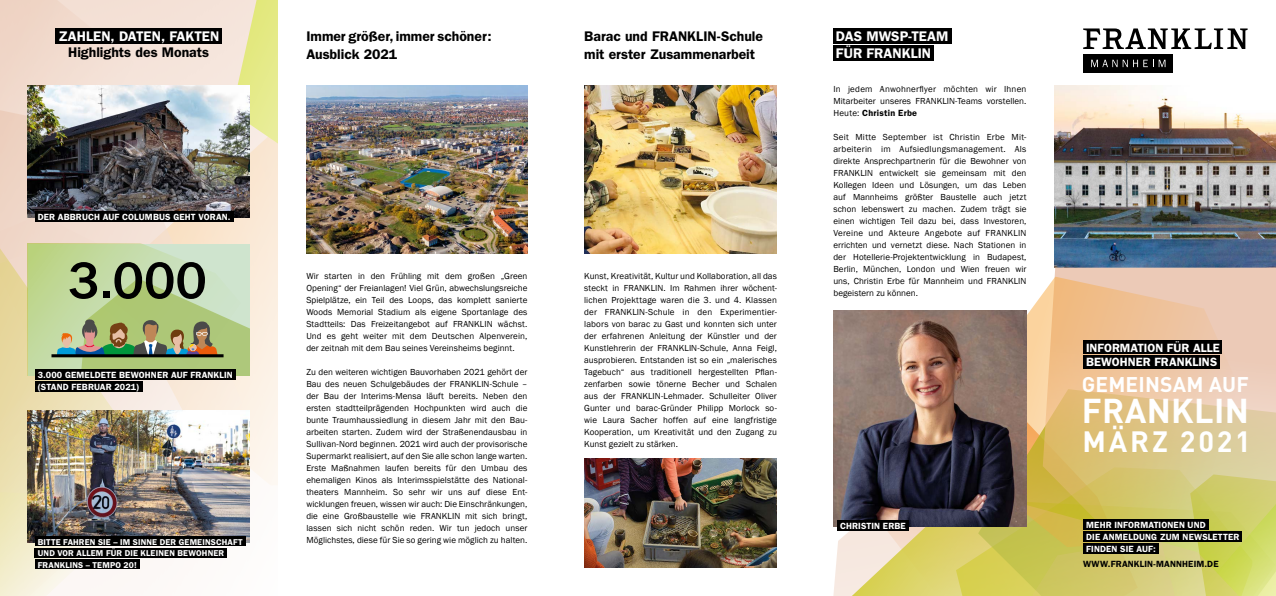
<style>
.page{position:relative;width:1276px;height:596px;background:#fff}
.page>*{position:absolute;margin:0;border:0;box-sizing:border-box;transform-origin:0 0}
.t1{font:500 53.7px "Franklin Gothic";color:#000}
.t2{font:700 34px "DIN Pro";letter-spacing:.01em;color:#fff}
.t3{font:700 29px "DIN Pro";letter-spacing:.095em;color:#fff}
.t4{font:700 21px "DIN Pro";letter-spacing:.01em;color:#fff}
.t5{font:600 14px/18px "Franklin Gothic";color:#000}
.t6{font:600 14px/16.8px "Franklin Gothic";color:#fff}
.t7{font:600 12px/14.4px "Franklin Gothic";color:#fff}
.t8{font:9px/12px "Franklin Gothic";letter-spacing:.005em;color:#000;text-align:justify}
.t9{font:600 9px/12px "Franklin Gothic";letter-spacing:.015em;color:#fff}
.t10{font:600 9px "Franklin Gothic";letter-spacing:.015em;color:#000}
.t11{font:600 8.5px/11.5px "Franklin Gothic";letter-spacing:.015em;color:#fff}
.s1{font-weight:600}
</style>
<div class="page">
<img style="left:1054px;top:86px;width:222px;height:181px">
<div style="left:135px;top:0;width:115px;height:543px;background:#f4e2d8"></div>
<svg style="left:242px;top:177px;width:36px;height:308px;background:#f9eddf"></svg>
<svg style="left:232px;top:0;width:46px;height:177px;background:#eae7a5"></svg>
<svg style="left:0;top:0;width:135px;height:55px;background:#edd6c9"></svg>
<svg style="left:0;top:55px;width:242px;height:540px"></svg>
<svg style="left:833px;top:525px;width:186px;height:70px;background:#e0d687"></svg>
<svg style="left:1019px;top:547px;width:257px;height:48px;background:#d3cf6e"></svg>
<svg style="left:1042px;top:267px;width:234px;height:306px;background:#d8cc8b"></svg>
<svg style="left:934px;top:276px;width:323px;height:271px;background:#e1c78c"></svg>
<img style="left:28px;top:86px;width:221px;height:132px">
<div style="left:35px;top:211px;width:198px;height:11px;background:#000"></div>
<img style="left:28px;top:410px;width:221px;height:132px">
<div style="left:35px;top:536px;width:211px;height:10px;background:#000"></div>
<div style="left:35px;top:547px;width:192px;height:10px;background:#000"></div>
<div style="left:35px;top:559px;width:105px;height:10px;background:#000"></div>
<div style="left:833px;top:28px;width:118px;height:15px;background:#000"></div>
<div style="left:833px;top:45px;width:101px;height:15px;background:#000"></div>
<div style="left:56px;top:28px;width:166px;height:15px;background:#000"></div>
<svg style="left:1083px;top:28px;width:164px;height:21px"></svg>
<div style="left:1083px;top:54px;width:90px;height:19px;background:#000"></div>
<svg style="left:1091px;top:60px;width:36px;height:7px"></svg>
<svg style="left:1133px;top:60px;width:32px;height:7px"></svg>
<div style="left:1083px;top:340px;width:139px;height:14px;background:#000"></div>
<div style="left:1083px;top:355px;width:136px;height:13px;background:#000"></div>
<img style="left:584px;top:86px;width:193px;height:167px">
<img style="left:584px;top:458px;width:193px;height:108px">
<img style="left:306px;top:86px;width:221px;height:167px">
<div style="left:1083px;top:519px;width:125px;height:10px;background:#000"></div>
<div style="left:1083px;top:531px;width:159px;height:10px;background:#000"></div>
<div style="left:1083px;top:543px;width:75px;height:10px;background:#000"></div>
<div style="left:35px;top:369px;width:201px;height:10px;background:#000"></div>
<div style="left:35px;top:381px;width:107px;height:10px;background:#000"></div>
<svg style="left:28px;top:243px;width:221px;height:132px;background:#afc28f"></svg>
<hr style="left:51px;top:354px;width:172px;height:3px;background:#000">
<img style="left:833px;top:310px;width:193px;height:215px">
<div style="left:837px;top:519px;width:71px;height:11px;background:#000"></div>
<h3 class="t6" style="left:58px;top:27px;width:163px">ZAHLEN, DATEN, FAKTEN</h3>
<h3 class="t5" style="left:68px;top:43px;width:143px">Highlights des Monats</h3>
<p class="t9" style="left:38px;top:210px;width:194px">DER ABBRUCH AUF COLUMBUS GEHT VORAN.</p>
<h1 class="t1" style="left:68px;top:247px;width:140px">3.000</h1>
<p class="t9" style="left:38px;top:368px;width:197px">3.000 GEMELDETE BEWOHNER AUF FRANKLIN (STAND FEBRUAR 2021)</p>
<p class="t11" style="left:38px;top:535px;width:206px">BITTE FAHREN SIE – IM SINNE DER GEMEINSCHAFT<br>UND VOR ALLEM FÜR DIE KLEINEN BEWOHNER<br>FRANKLINS – TEMPO 20!</p>
<h3 class="t5" style="left:306px;top:27px;width:187px">Immer größer, immer schöner:<br>Ausblick 2021</h3>
<p class="t8" style="left:306px;top:270px;width:222px">Wir starten in den Frühling mit dem großen „Green Opening“ der Freianlagen! Viel Grün, abwechslungsreiche Spielplätze, ein Teil des Loops, das komplett sanierte Woods Memorial Stadium als eigene Sportanlage des Stadtteils: Das Freizeitangebot auf FRANKLIN wächst.<br>Und es geht weiter mit dem Deutschen Alpenverein, der zeitnah mit dem Bau seines Vereinsheims beginnt.</p>
<p class="t8" style="left:306px;top:366px;width:222px">Zu den weiteren wichtigen Bauvorhaben 2021 gehört der Bau des neuen Schulgebäudes der FRANKLIN-Schule – der Bau der Interims-Mensa läuft bereits. Neben den ersten stadtteilprägenden Hochpunkten wird auch die bunte Traumhaussiedlung in diesem Jahr mit den Bau&shy;arbeiten starten. Zudem wird der Straßenendausbau in Sullivan-Nord beginnen. 2021 wird auch der provisorische Supermarkt realisiert, auf den Sie alle schon lange warten.<br>Erste Maßnahmen laufen bereits für den Umbau des ehemaligen Kinos als Interimsspielstätte des National&shy;theaters Mannheim. So sehr wir uns auf diese Ent&shy;wicklungen freuen, wissen wir auch: Die Einschränkungen, die eine Großbaustelle wie FRANKLIN mit sich bringt, lassen sich nicht schön reden. Wir tun jedoch unser Möglichstes, diese für Sie so gering wie möglich zu halten.</p>
<h3 class="t5" style="left:584px;top:27px;width:180px">Barac und FRANKLIN-Schule mit erster Zusammenarbeit</h3>
<p class="t8" style="left:584px;top:270px;width:194px">Kunst, Kreativität, Kultur und Kollaboration, all das steckt in FRANKLIN. Im Rahmen ihrer wöchent&shy;lichen Projekttage waren die 3. und 4. Klassen der FRANKLIN-Schule in den Experimentier&shy;labors von barac zu Gast und konnten sich unter der erfahrenen Anleitung der Künstler und der Kunstlehrerin der FRANKLIN-Schule, Anna Feigl, ausprobieren. Entstanden ist so ein „malerisches Tagebuch“ aus traditionell hergestellten Pflan&shy;zenfarben sowie tönerne Becher und Schalen aus der FRANKLIN-Lehmader. Schulleiter Oliver Gunter und barac-Gründer Philipp Morlock so&shy;wie Laura Sacher hoffen auf eine langfristige Kooperation, um Kreativität und den Zugang zu Kunst gezielt zu stärken.</p>
<h3 class="t6" style="left:836px;top:27px;width:114px">DAS MWSP-TEAM<br>FÜR FRANKLIN</h3>
<p class="t8" style="left:833px;top:83px;width:194px">In jedem Anwohnerflyer möchten wir Ihnen Mitarbeiter unseres FRANKLIN-Teams vorstellen.<br>Heute: <span class="s1">Christin Erbe</span></p>
<p class="t8" style="left:833px;top:131px;width:195px">Seit Mitte September ist Christin Erbe Mit&shy;arbeiterin im Aufsiedlungsmanagement. Als direkte Ansprechpartnerin für die Bewohner von FRANKLIN entwickelt sie gemeinsam mit den Kollegen Ideen und Lösungen, um das Leben auf Mannheims größter Baustelle auch jetzt schon lebenswert zu machen. Zudem trägt sie einen wichtigen Teil dazu bei, dass Investoren, Vereine und Akteure Angebote auf FRANKLIN errichten und vernetzt diese. Nach Stationen in der Hotellerie-Projektentwicklung in Budapest, Berlin, München, London und Wien freuen wir uns, Christin Erbe für Mannheim und FRANKLIN begeistern zu können.</p>
<p class="t9" style="left:840px;top:519px;width:67px">CHRISTIN ERBE</p>
<h3 class="t7" style="left:1086px;top:340px;width:135px">INFORMATION FÜR ALLE<br>BEWOHNER FRANKLINS</h3>
<h3 class="t4" style="left:1082px;top:369px;width:168px">GEMEINSAM AUF</h3>
<h2 class="t2" style="left:1081px;top:387px;width:169px">FRANKLIN</h2>
<h3 class="t3" style="left:1082px;top:421px;width:170px">MÄRZ 2021</h3>
<p class="t9" style="left:1086px;top:518px;width:155px">MEHR INFORMATIONEN UND<br>DIE ANMELDUNG ZUM NEWSLETTER<br>FINDEN SIE AUF:</p>
<p class="t10" style="left:1083px;top:558px;width:137px">WWW.FRANKLIN-MANNHEIM.DE</p>
</div>
